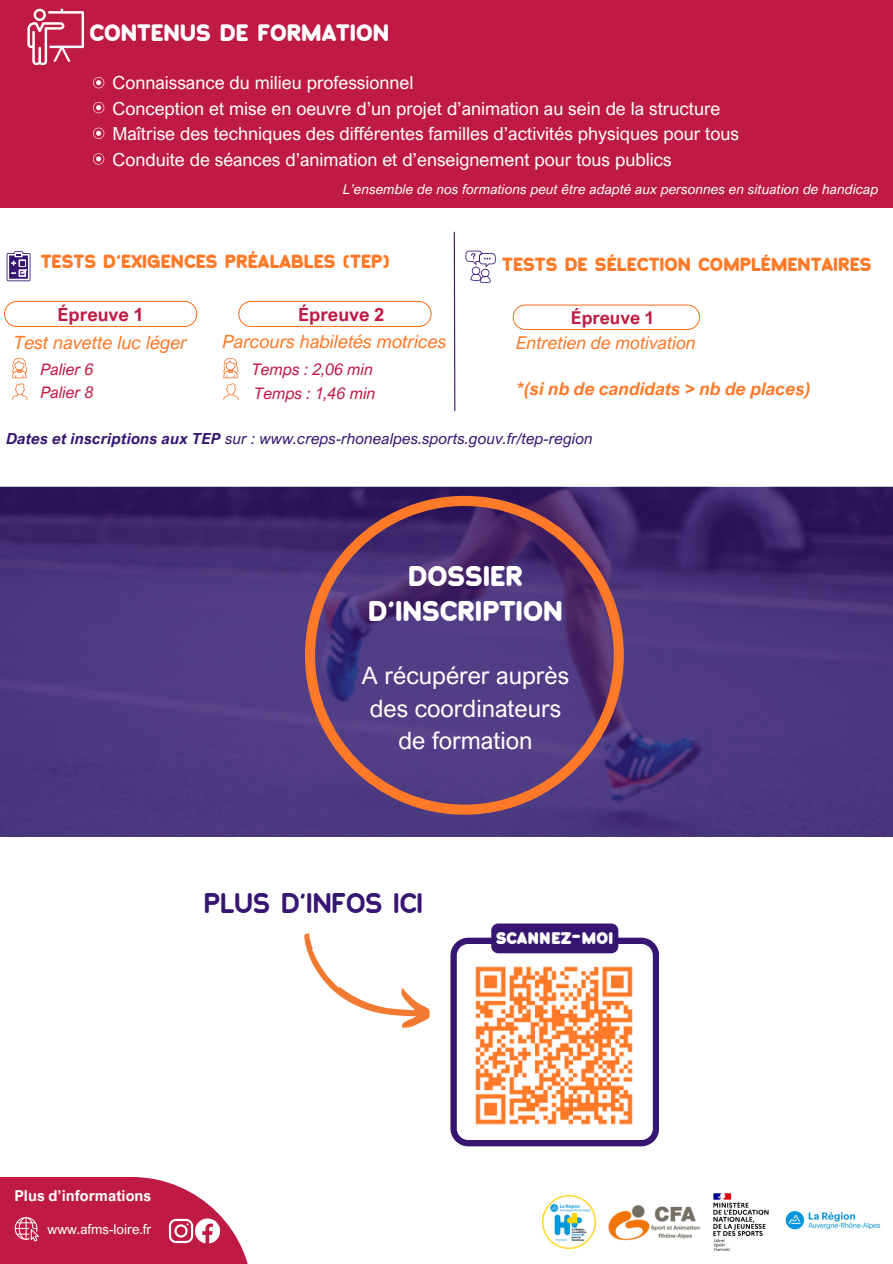
<style>
.page{position:relative;width:893px;height:1264px;background:#fff}
.page>*{position:absolute;margin:0;border:0;box-sizing:border-box;transform-origin:0 0}
.t1{font:27px/34.8px "Heartland Bold Sans";color:#fff;text-align:center}
.t2{font:27px "Heartland Sans";color:#361672}
.t3{font:24px/32.7px "Arial Nova";color:#fff;text-align:center}
.t4{font:22.5px "Heartland Bold Sans";color:#fff}
.t5{font:21.3px "Heartland Bold Sans";color:#fff}
.t6{font:italic 18.15px "Arial Nova";color:#ff7a28}
.t7{font:700 18.15px "Arial Nova";color:#bf1a43}
.t8{font:18px "Arial Nova";color:#fff}
.t9{font:18px "Heartland Bold Sans";color:#ff7a28}
.t10{font:italic 700 17.7px "Arial Nova";color:#ff7a28}
.t11{font:italic 17.7px "Arial Nova";color:#ff7a28}
.t12{font:700 17.7px "Arial Nova";color:#bf1a43}
.t13{font:italic 15.9px "Arial Nova";color:#bf1a43}
.t14{font:italic 15.3px "Arial Nova";letter-spacing:.01em;color:#361672}
.t15{font:700 15px "Arial Nova";color:#fff}
.t16{font:italic 13.5px "Arial Nova";letter-spacing:.01em;color:#fff}
.t17{font:13.5px "Arial Nova";color:#fff}
.s1{font-weight:700}
</style>
<div class="page">
<div style="left:0;top:0;width:892px;height:207px;background:#bf1a43"></div>
<svg style="left:27px;top:9px;width:57px;height:56px"></svg>
<svg style="left:93px;top:77px;width:11px;height:11px"></svg>
<svg style="left:93px;top:102px;width:11px;height:11px"></svg>
<svg style="left:93px;top:128px;width:11px;height:11px"></svg>
<svg style="left:93px;top:153px;width:11px;height:11px"></svg>
<svg style="left:7px;top:251px;width:23px;height:30px"></svg>
<svg style="left:4px;top:301px;width:193px;height:26px"></svg>
<svg style="left:238px;top:301px;width:193px;height:26px"></svg>
<svg style="left:12px;top:358px;width:15px;height:42px"></svg>
<svg style="left:223px;top:358px;width:15px;height:42px"></svg>
<svg style="left:465px;top:251px;width:30px;height:32px"></svg>
<svg style="left:512px;top:304px;width:187px;height:26px"></svg>
<svg style="left:0;top:1177px;width:248px;height:86px;background:#c93f62"></svg>
<img style="left:0;top:486px;width:892px;height:350px">
<img style="left:785px;top:1210px;width:96px;height:20px">
<img style="left:543px;top:1195px;width:52px;height:53px">
<img style="left:713px;top:1193px;width:56px;height:58px">
<img style="left:608px;top:1205px;width:92px;height:35px">
<svg style="left:305px;top:496px;width:318px;height:318px;background:#5c3b73"></svg>
<svg style="left:304px;top:933px;width:126px;height:95px"></svg>
<svg style="left:453px;top:231px;width:3px;height:180px"></svg>
<svg style="left:450px;top:937px;width:208px;height:209px"></svg>
<div style="left:491px;top:923px;width:127px;height:30px;background:#361672;border-radius:7px"></div>
<img style="left:471px;top:964px;width:167px;height:164px">
<p class="t4" style="left:89px;top:24px;width:301px">CONTENUS DE FORMATION</p>
<p class="t8" style="left:112px;top:71px;width:302px">Connaissance du milieu professionnel</p>
<p class="t8" style="left:112px;top:97px;width:609px">Conception et mise en oeuvre d’un projet d’animation au sein de la structure</p>
<h3 class="t8" style="left:112px;top:123px;width:628px">Maîtrise des techniques des différentes familles d’activités physiques pour tous</h3>
<p class="t8" style="left:112px;top:148px;width:560px">Conduite de séances d’animation et d’enseignement pour tous publics</p>
<p class="t16" style="left:343px;top:181px;width:536px">L’ensemble de nos formations peut être adapté aux personnes en situation de handicap</p>
<p class="t9" style="left:41px;top:255px;width:350px">TESTS D’EXIGENCES PRÉALABLES (TEP)</p>
<p class="t7" style="left:57px;top:303px;width:88px">Épreuve 1</p>
<h5 class="t7" style="left:298px;top:303px;width:88px">Épreuve 2</h5>
<p class="t6" style="left:14px;top:331px;width:175px">Test navette luc léger</p>
<h6 class="t6" style="left:223px;top:330px;width:225px">Parcours habiletés motrices</h6>
<p class="t13" style="left:41px;top:359px;width:54px">Palier 6</p>
<p class="t13" style="left:41px;top:382px;width:54px">Palier 8</p>
<p class="t13" style="left:252px;top:359px;width:123px">Temps : 2,06 min</p>
<p class="t13" style="left:254px;top:384px;width:123px">Temps : 1,46 min</p>
<p class="t9" style="left:502px;top:258px;width:371px">TESTS DE SÉLECTION COMPLÉMENTAIRES</p>
<p class="t12" style="left:571px;top:306px;width:85px">Épreuve 1</p>
<h6 class="t11" style="left:516px;top:332px;width:181px">Entretien de motivation</h6>
<p class="t10" style="left:517px;top:377px;width:294px">*(si nb de candidats &gt; nb de places)</p>
<p class="t14" style="left:6px;top:429px;width:588px"><span class="s1">Dates et inscriptions aux TEP</span> sur : www.creps-rhonealpes.sports.gouv.fr/tep-region</p>
<p class="t1" style="left:368px;top:562px;width:196px">DOSSIER<br>D’INSCRIPTION</p>
<p class="t3" style="left:362px;top:658px;width:209px">A récupérer auprès des coordinateurs de formation</p>
<h5 class="t2" style="left:204px;top:892px;width:221px">PLUS D’INFOS ICI</h5>
<p class="t5" style="left:496px;top:928px;width:119px">scannez-moi</p>
<p class="t15" style="left:15px;top:1186px;width:138px">Plus d’informations</p>
<p class="t17" style="left:48px;top:1220px;width:105px">www.afms-loire.fr</p>
</div>
